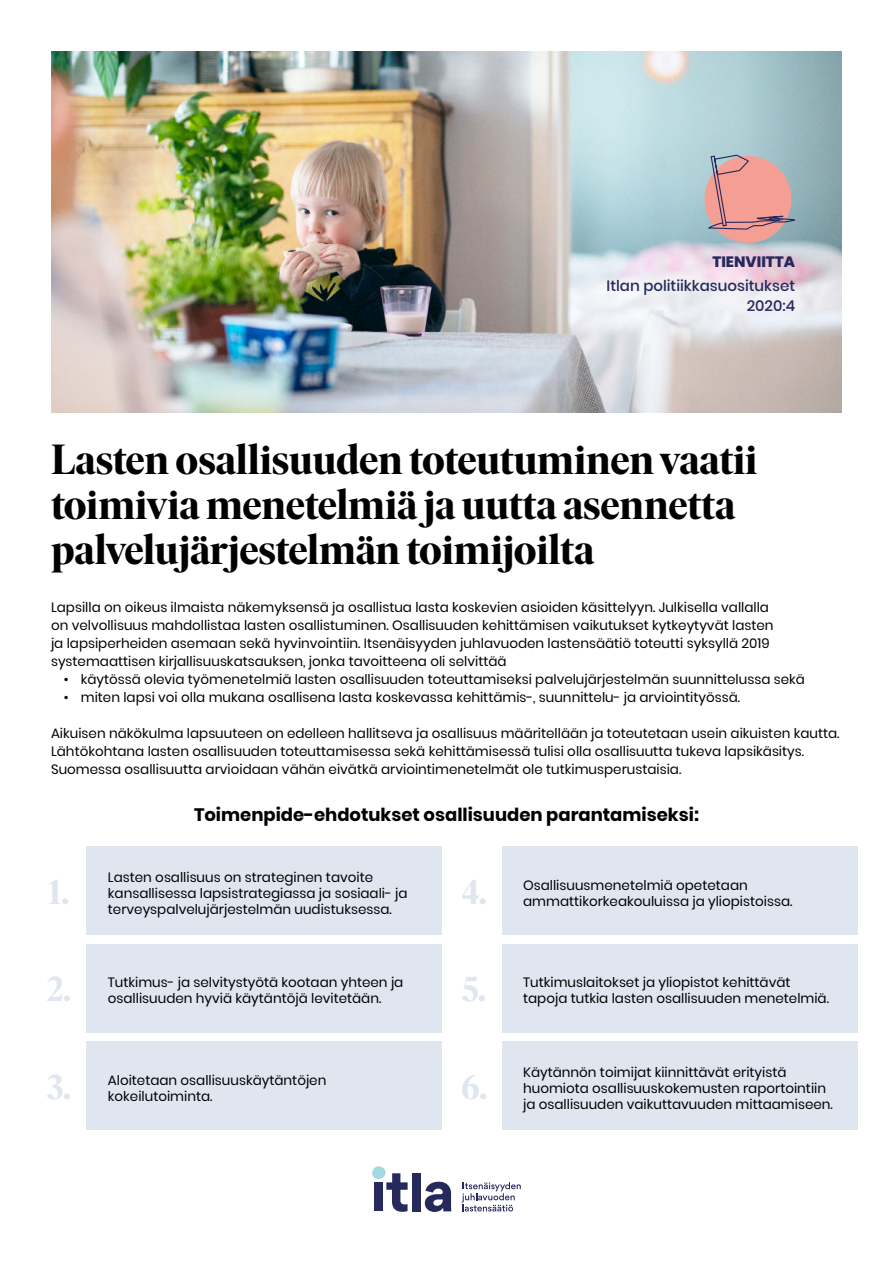
<style>
.page{position:relative;width:893px;height:1263px;background:#fff}
.page>*{position:absolute;margin:0;border:0;box-sizing:border-box;transform-origin:0 0}
.t1{font:700 42px/45px "Ivar Display";letter-spacing:-.005em;color:#000}
.t2{font:700 34.5px "Ivar Display";color:#dfe6f0}
.t3{font:700 18px "Poppins";color:#000}
.t4{font:500 15px/19.5px "Poppins";color:#26295c;text-align:right}
.t5{font:800 15px "Poppins";color:#26295c}
.t6{font:13.5px/18px "Poppins";color:#000}
</style>
<div class="page">
<img style="left:51px;top:51px;width:791px;height:361px">
<div style="left:372px;top:1166px;width:14px;height:13px;background:#a4d8e2;border-radius:6px"></div>
<div style="left:375px;top:1182px;width:8px;height:29px;background:#26295c"></div>
<svg style="left:386px;top:1173px;width:22px;height:39px"></svg>
<div style="left:412px;top:1173px;width:9px;height:38px;background:#26295c"></div>
<svg style="left:425px;top:1181px;width:26px;height:31px"></svg>
<svg style="left:462px;top:1182px;width:59px;height:29px"></svg>
<div style="left:704px;top:156px;width:87px;height:87px;background:#f59e94;border-radius:50%"></div>
<svg style="left:706px;top:154px;width:90px;height:76px"></svg>
<div style="left:87px;top:846px;width:355px;height:89px;background:#dfe6f0"></div>
<div style="left:502px;top:846px;width:355px;height:89px;background:#dfe6f0"></div>
<div style="left:87px;top:944px;width:355px;height:88px;background:#dfe6f0"></div>
<div style="left:502px;top:944px;width:355px;height:88px;background:#dfe6f0"></div>
<div style="left:87px;top:1041px;width:355px;height:89px;background:#dfe6f0"></div>
<div style="left:502px;top:1041px;width:355px;height:89px;background:#dfe6f0"></div>
<p class="t5" style="left:712px;top:253px;width:84px">TIENVIITTA</p>
<p class="t4" style="left:607px;top:278px;width:190px">Itlan politiikkasuositukset<br>2020:4</p>
<h1 class="t1" style="left:51px;top:439px;width:708px">Lasten osallisuuden toteutuminen vaatii toimivia menetelmiä ja uutta asennetta palvelujärjestelmän toimijoilta</h1>
<p class="t6" style="left:51px;top:598px;width:724px">Lapsilla on oikeus ilmaista näkemyksensä ja osallistua lasta koskevien asioiden käsittelyyn. Julkisella vallalla on velvollisuus mahdollistaa lasten osallistuminen. Osallisuuden kehittämisen vaikutukset kytkeytyvät lasten ja lapsiperheiden asemaan sekä hyvinvointiin. Itsenäisyyden juhlavuoden lastensäätiö toteutti syksyllä 2019 systemaattisen kirjallisuuskatsauksen, jonka tavoitteena oli selvittää</p>
<p class="t6" style="left:64px;top:670px;width:743px">• käytössä olevia työmenetelmiä lasten osallisuuden toteuttamiseksi palvelujärjestelmän suunnittelussa sekä</p>
<p class="t6" style="left:64px;top:688px;width:678px">• miten lapsi voi olla mukana osallisena lasta koskevassa kehittämis-, suunnittelu- ja arviointityössä.</p>
<p class="t6" style="left:51px;top:724px;width:790px">Aikuisen näkökulma lapsuuteen on edelleen hallitseva ja osallisuus määritellään ja toteutetaan usein aikuisten kautta.<br>Lähtökohtana lasten osallisuuden toteuttamisessa sekä kehittämisessä tulisi olla osallisuutta tukeva lapsikäsitys.<br>Suomessa osallisuutta arvioidaan vähän eivätkä arviointimenetelmät ole tutkimusperustaisia.</p>
<h3 class="t3" style="left:194px;top:803px;width:506px">Toimenpide-ehdotukset osallisuuden parantamiseksi:</h3>
<p class="t6" style="left:108px;top:868px;width:301px;line-height:16.2px">Lasten osallisuus on strateginen tavoite kansallisessa lapsistrategiassa ja sosiaali- ja terveyspalvelujärjestelmän uudistuksessa.</p>
<h2 class="t2" style="left:49px;top:876px;width:22px">1.</h2>
<p class="t6" style="left:523px;top:876px;width:226px">Osallisuusmenetelmiä opetetaan</p>
<h2 class="t2" style="left:462px;top:876px;width:26px">4.</h2>
<p class="t6" style="left:523px;top:892px;width:271px">ammattikorkeakouluissa ja yliopistoissa.</p>
<h2 class="t2" style="left:47px;top:973px;width:25px">2.</h2>
<h2 class="t2" style="left:47px;top:1071px;width:25px">3.</h2>
<p class="t6" style="left:108px;top:973px;width:297px">Tutkimus- ja selvitystyötä kootaan yhteen ja</p>
<p class="t6" style="left:108px;top:989px;width:275px">osallisuuden hyviä käytäntöjä levitetään.</p>
<p class="t6" style="left:108px;top:1071px;width:220px">Aloitetaan osallisuuskäytäntöjen</p>
<p class="t6" style="left:108px;top:1087px;width:106px">kokeilutoiminta.</p>
<h2 class="t2" style="left:463px;top:973px;width:25px">5.</h2>
<h2 class="t2" style="left:461px;top:1071px;width:27px">6.</h2>
<p class="t6" style="left:523px;top:973px;width:269px">Tutkimuslaitokset ja yliopistot kehittävät</p>
<p class="t6" style="left:523px;top:989px;width:307px">tapoja tutkia lasten osallisuuden menetelmiä.</p>
<p class="t6" style="left:523px;top:1063px;width:311px;line-height:16.2px">Käytännön toimijat kiinnittävät erityistä huomiota osallisuuskokemusten raportointiin ja osallisuuden vaikuttavuuden mittaamiseen.</p>
</div>
